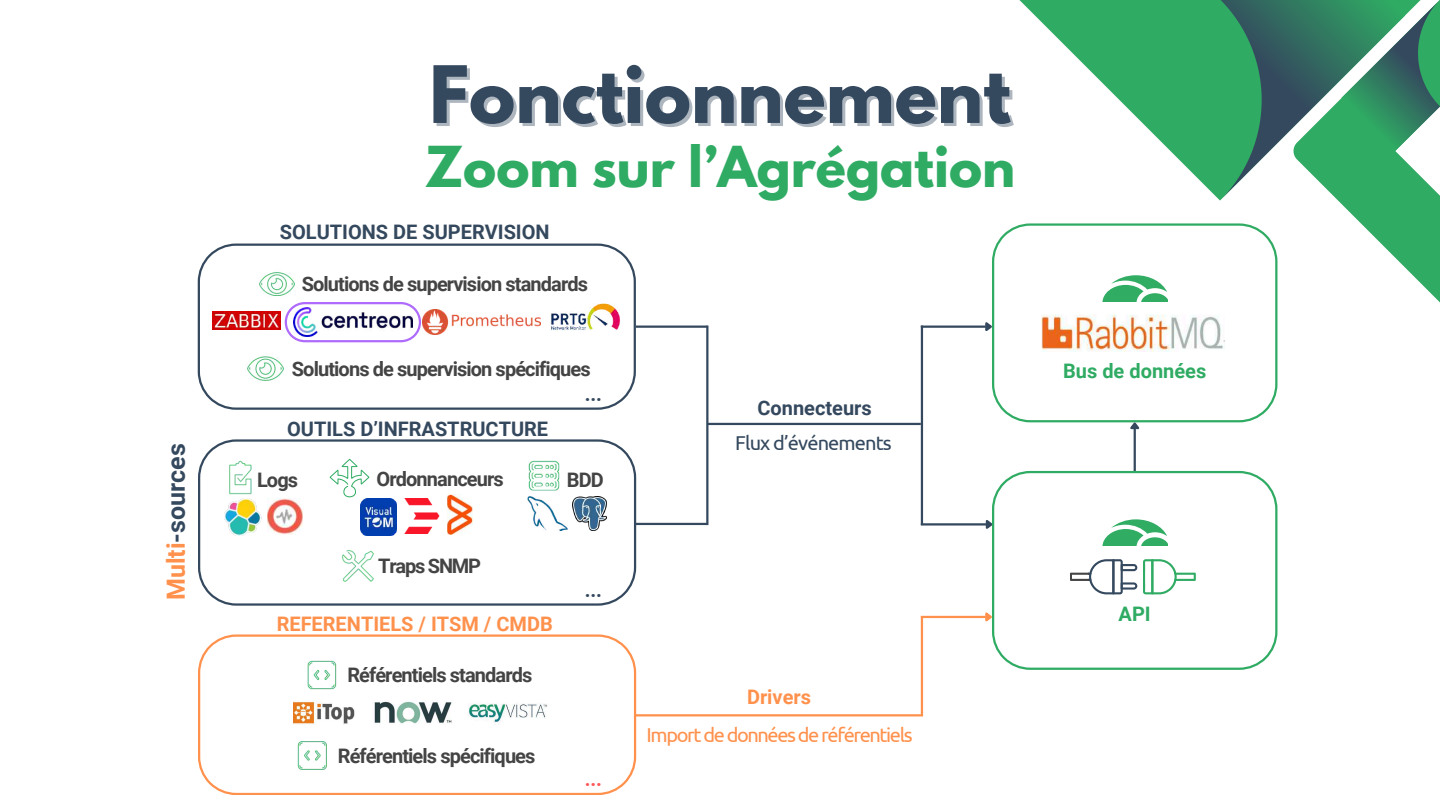
<style>
.page{position:relative;width:1440px;height:810px;background:#fff}
.page>*{position:absolute;margin:0;border:0;box-sizing:border-box;transform-origin:0 0}
.t1{font:700 70px "League Spartan";color:#34485e}
.t2{font:700 50px "League Spartan";color:#2fab63}
.t3{font:700 25px "Roboto";color:#34485e}
.t4{font:700 20px "Roboto";letter-spacing:-.045em;color:#444}
.t5{font:700 20px "Roboto";color:#34485e}
.t6{font:20px "Ubuntu";letter-spacing:-.07em;color:#ff914d}
.t7{font:700 20px "Roboto";color:#ff914d}
.t8{font:20px "Ubuntu";letter-spacing:-.045em;color:#34485e}
.t9{font:700 20px "Roboto";color:#2fab63}
.t10{font:700 20px "Roboto";color:#ff5757}
.s1{color:#ff914d}
</style>
<div class="page">
<svg style="left:1019px;top:0;width:201px;height:201px"></svg>
<svg style="left:1220px;top:0;width:220px;height:303px"></svg>
<hr style="left:636px;top:326px;width:71px;height:2px;background:#34485e">
<hr style="left:706px;top:326px;width:2px;height:199px;background:#34485e">
<hr style="left:635px;top:714px;width:288px;height:2px;background:#ff914d">
<hr style="left:707px;top:423px;width:214px;height:2px;background:#34485e">
<hr style="left:921px;top:326px;width:65px;height:2px;background:#34485e">
<svg style="left:983px;top:322px;width:9px;height:9px"></svg>
<hr style="left:921px;top:617px;width:2px;height:98px;background:#ff914d">
<hr style="left:921px;top:616px;width:65px;height:2px;background:#ff914d">
<svg style="left:983px;top:612px;width:9px;height:10px"></svg>
<svg style="left:992px;top:223px;width:285px;height:199px"></svg>
<img style="left:1042px;top:312px;width:182px;height:39px">
<svg style="left:1102px;top:275px;width:65px;height:26px"></svg>
<hr style="left:1134px;top:429px;width:2px;height:46px;background:#34485e">
<svg style="left:1127px;top:420px;width:14px;height:11px"></svg>
<svg style="left:198px;top:439px;width:438px;height:167px"></svg>
<img style="left:360px;top:498px;width:37px;height:37px">
<img style="left:402px;top:498px;width:40px;height:36px">
<img style="left:447px;top:495px;width:26px;height:40px">
<img style="left:225px;top:499px;width:37px;height:36px">
<img style="left:268px;top:498px;width:35px;height:36px">
<svg style="left:329px;top:458px;width:41px;height:40px"></svg>
<img style="left:229px;top:460px;width:23px;height:35px">
<img style="left:527px;top:497px;width:40px;height:33px">
<img style="left:573px;top:496px;width:33px;height:35px">
<img style="left:528px;top:456px;width:31px;height:39px">
<svg style="left:198px;top:244px;width:438px;height:166px"></svg>
<img style="left:213px;top:312px;width:68px;height:18px">
<img style="left:423px;top:309px;width:117px;height:26px">
<img style="left:550px;top:304px;width:71px;height:29px">
<hr style="left:636px;top:523px;width:71px;height:2px;background:#34485e">
<hr style="left:921px;top:523px;width:65px;height:3px;background:#34485e">
<svg style="left:984px;top:520px;width:8px;height:9px"></svg>
<svg style="left:198px;top:634px;width:438px;height:161px"></svg>
<img style="left:293px;top:700px;width:255px;height:24px">
<img style="left:303px;top:656px;width:39px;height:39px">
<img style="left:292px;top:736px;width:41px;height:39px">
<img style="left:257px;top:264px;width:39px;height:39px">
<img style="left:245px;top:349px;width:41px;height:39px">
<img style="left:341px;top:550px;width:33px;height:33px">
<hr style="left:921px;top:326px;width:2px;height:199px;background:#34485e">
<svg style="left:992px;top:471px;width:285px;height:199px"></svg>
<svg style="left:1102px;top:519px;width:65px;height:27px"></svg>
<svg style="left:1143px;top:559px;width:53px;height:35px"></svg>
<svg style="left:1070px;top:559px;width:67px;height:35px"></svg>
<svg style="left:285px;top:302px;width:136px;height:40px"></svg>
<p class="t3" style="left:162px;top:600px;width:158px;rotate:-90deg"><span class="s1">Multi</span>-sources</p>
<h1 class="t1" style="left:429px;top:60px;width:583px">Fonctionnement</h1>
<h2 class="t2" style="left:425px;top:142px;width:592px">Zoom sur l’Agrégation</h2>
<p class="t5" style="left:280px;top:221px;width:271px">SOLUTIONS DE SUPERVISION</p>
<p class="t4" style="left:302px;top:272px;width:288px">Solutions de supervision standards</p>
<p class="t4" style="left:292px;top:357px;width:300px">Solutions de supervision spécifiques</p>
<p class="t5" style="left:287px;top:417px;width:263px">OUTILS D’INFRASTRUCTURE</p>
<p class="t4" style="left:257px;top:468px;width:43px">Logs</p>
<p class="t4" style="left:377px;top:467px;width:129px">Ordonnanceurs</p>
<p class="t5" style="left:585px;top:382px;width:19px">...</p>
<p class="t4" style="left:567px;top:468px;width:38px">BDD</p>
<p class="t4" style="left:378px;top:554px;width:104px">Traps SNMP</p>
<p class="t7" style="left:277px;top:612px;width:278px">REFERENTIELS / ITSM / CMDB</p>
<p class="t4" style="left:347px;top:664px;width:187px">Référentiels standards</p>
<p class="t4" style="left:338px;top:744px;width:199px">Référentiels spécifiques</p>
<p class="t5" style="left:585px;top:578px;width:19px">...</p>
<p class="t10" style="left:585px;top:768px;width:19px">...</p>
<p class="t5" style="left:757px;top:397px;width:116px">Connecteurs</p>
<p class="t8" style="left:735px;top:431px;width:158px">Flux d’événements</p>
<p class="t7" style="left:747px;top:686px;width:66px">Drivers</p>
<p class="t6" style="left:647px;top:723px;width:268px">Import de données de référentiels</p>
<p class="t9" style="left:1063px;top:359px;width:145px">Bus de données</p>
<p class="t9" style="left:1119px;top:603px;width:34px">API</p>
</div>
